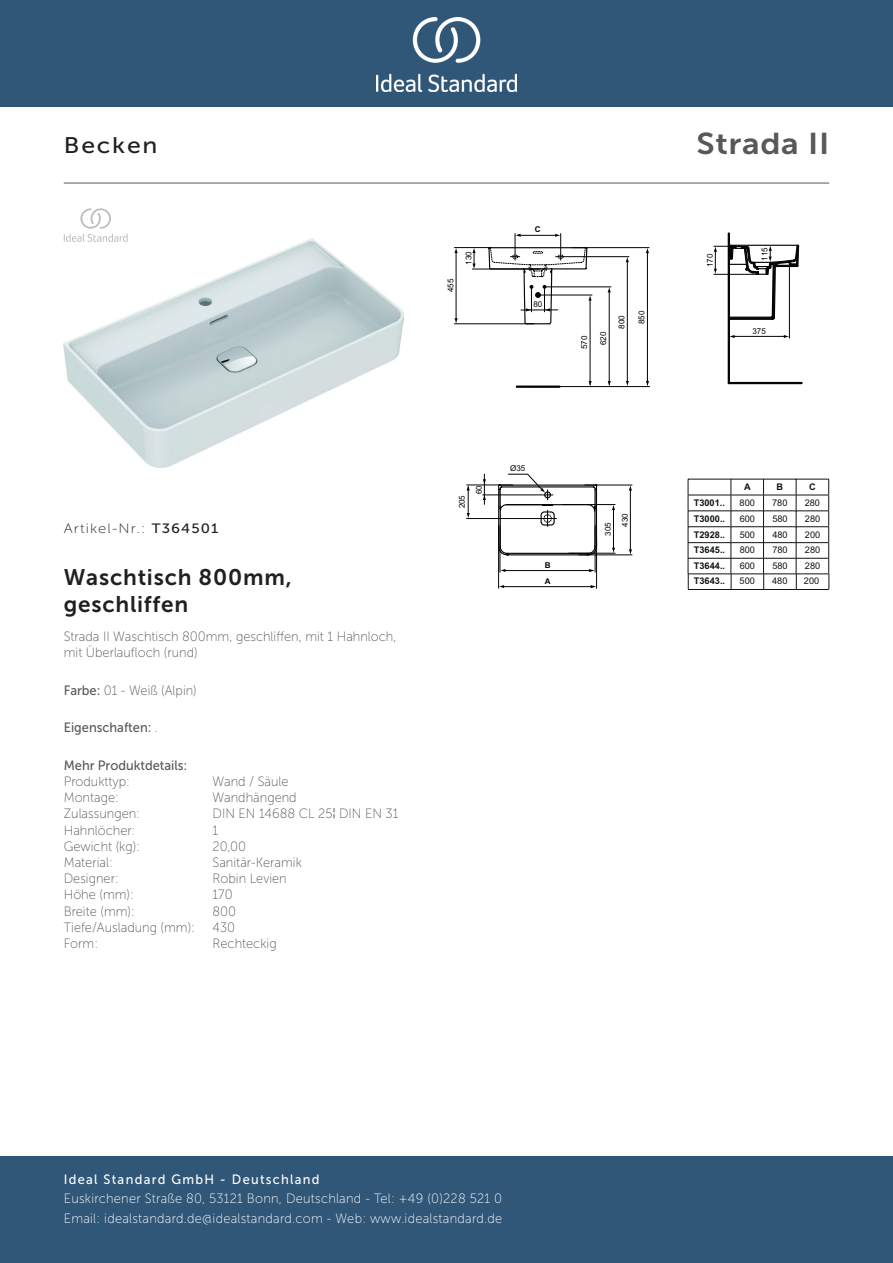
<style>
.page{position:relative;width:893px;height:1263px;background:#fff}
.page>*{position:absolute;margin:0;border:0;box-sizing:border-box;transform-origin:0 0}
._001_Produkttyp{font:30px "Museo Sans 700";letter-spacing:.02em;color:#57585a;scale:1.1 1}
.t1{font:22.5px/27px "Museo Sans 700";letter-spacing:.035em;color:#231f20}
.t2{font:22.5px "Museo Sans 500";letter-spacing:.075em;color:#231f20;scale:1.1 1}
.t3{font:13.5px/19.5px "Museo Sans 100";letter-spacing:.02em;color:#fff;scale:.95 1}
.Marketing_Descriptio{font:13.5px/16.2px "Museo Sans 100";color:#57585a;scale:.95 1}
.Features{font:13.5px "Museo Sans 500";color:#57585a;scale:.95 1}
.Accreditations{font:13.5px "Museo Sans 100";color:#57585a;scale:.95 1}
.t4{font:13.5px "Museo Sans 500";letter-spacing:.1em;color:#fff;scale:.95 1}
.Material{font:13.5px "Museo Sans 100";color:#57585a;scale:.95 1}
.Depth__mm{font:13.5px "Museo Sans 100";color:#57585a;scale:.95 1}
.Type{font:13.5px "Museo Sans 100";color:#57585a;scale:.95 1}
.Colour{font:13.5px "Museo Sans 100";color:#57585a;scale:.95 1}
.Designer{font:13.5px "Museo Sans 100";color:#57585a;scale:.95 1}
.t5{font:13.5px "Museo Sans 100";letter-spacing:.075em;color:#231f20;scale:1.1 1}
.Mounting{font:13.5px "Museo Sans 100";color:#57585a;scale:.95 1}
.Net_Weight__kg{font:13.5px "Museo Sans 100";color:#57585a;scale:.95 1}
.Shape{font:13.5px "Museo Sans 100";color:#57585a;scale:.95 1}
.Width__mm{font:13.5px "Museo Sans 100";color:#57585a;scale:.95 1}
.Tap_Holes{font:13.5px "Museo Sans 100";color:#57585a;scale:.95 1}
.Height__mm{font:13.5px "Museo Sans 100";color:#57585a;scale:.95 1}
.t6{font:9.15px "Arial";color:#101415}
.t7{font:700 9.15px/16px "Arial";color:#101415}
.t8{font:8.1px "Arial";color:#040503}
.t9{font:700 8.1px "Arial";color:#040503}
.s1{font-family:"Museo Sans 500"}
.s2{font-family:"Museo Sans 100"}
</style>
<div class="page">
<div style="left:0;top:1157px;width:893px;height:106px;background:#305678"></div>
<div style="left:0;top:0;width:893px;height:107px;background:#305678"></div>
<img style="left:376px;top:18px;width:141px;height:73px">
<hr style="left:64px;top:183px;width:765px;height:1px;background:#57585a">
<img style="left:64px;top:239px;width:340px;height:228px">
<hr style="left:796px;top:479px;width:33px;height:1px;background:#101415">
<hr style="left:796px;top:495px;width:33px;height:1px;background:#101415">
<hr style="left:796px;top:510px;width:33px;height:1px;background:#101415">
<hr style="left:796px;top:526px;width:33px;height:1px;background:#101415">
<hr style="left:796px;top:542px;width:33px;height:1px;background:#101415">
<hr style="left:796px;top:558px;width:33px;height:1px;background:#101415">
<hr style="left:796px;top:574px;width:33px;height:1px;background:#101415">
<svg style="left:828px;top:479px;width:2px;height:110px"></svg>
<hr style="left:688px;top:589px;width:43px;height:1px;background:#101415">
<hr style="left:731px;top:589px;width:33px;height:1px;background:#101415">
<hr style="left:764px;top:589px;width:32px;height:1px;background:#101415">
<hr style="left:796px;top:589px;width:33px;height:1px;background:#101415">
<hr style="left:729px;top:382px;width:73px;height:2px;background:#040503">
<hr style="left:728px;top:233px;width:2px;height:150px;background:#040503">
<svg style="left:454px;top:234px;width:346px;height:355px"></svg>
<svg style="left:64px;top:208px;width:64px;height:34px"></svg>
<p class="t2" style="left:64px;top:133px;width:87px">Becken</p>
<p class="_001_Produkttyp" style="left:696px;top:127px;width:122px">Strada II</p>
<p class="t5" style="left:64px;top:521px;width:142px">Artikel-Nr.: <span class="s1">T364501</span></p>
<p class="t1" style="left:64px;top:564px;width:229px">Waschtisch 800mm, geschliffen</p>
<p class="Marketing_Descriptio" style="left:64px;top:629px;width:352px">Strada II Waschtisch 800mm, geschliffen, mit 1 Hahnloch, mit Überlaufloch (rund)</p>
<p class="Colour" style="left:64px;top:683px;width:142px"><span class="s1">Farbe:</span> 01 - Weiß (Alpin)</p>
<p class="Features" style="left:64px;top:720px;width:101px">Eigenschaften: <span class="s2">.</span></p>
<p class="Features" style="left:64px;top:758px;width:132px">Mehr Produktdetails:</p>
<p class="Type" style="left:64px;top:774px;width:71px">Produkttyp:</p>
<p class="Type" style="left:213px;top:774px;width:82px">Wand / Säule</p>
<p class="Mounting" style="left:64px;top:790px;width:60px">Montage:</p>
<p class="Mounting" style="left:213px;top:790px;width:90px">Wandhängend</p>
<p class="Accreditations" style="left:64px;top:806px;width:82px">Zulassungen:</p>
<p class="Accreditations" style="left:213px;top:806px;width:197px">DIN EN 14688 CL 25¦DIN EN 31</p>
<p class="Tap_Holes" style="left:64px;top:823px;width:77px">Hahnlöcher:</p>
<p class="Tap_Holes" style="left:213px;top:823px;width:7px">1</p>
<p class="Net_Weight__kg" style="left:64px;top:839px;width:82px">Gewicht (kg):</p>
<p class="Net_Weight__kg" style="left:213px;top:839px;width:37px">20,00</p>
<p class="Material" style="left:64px;top:855px;width:53px">Material:</p>
<p class="Material" style="left:213px;top:855px;width:95px">Sanitär-Keramik</p>
<p class="Designer" style="left:64px;top:871px;width:59px">Designer:</p>
<p class="Designer" style="left:213px;top:871px;width:80px">Robin Levien</p>
<p class="Height__mm" style="left:64px;top:887px;width:75px">Höhe (mm):</p>
<p class="Height__mm" style="left:213px;top:887px;width:23px">170</p>
<p class="Width__mm" style="left:64px;top:904px;width:76px">Breite (mm):</p>
<p class="Width__mm" style="left:213px;top:904px;width:26px">800</p>
<p class="Depth__mm" style="left:64px;top:920px;width:140px">Tiefe/Ausladung (mm):</p>
<p class="Depth__mm" style="left:213px;top:920px;width:25px">430</p>
<p class="Shape" style="left:64px;top:936px;width:38px">Form:</p>
<p class="Shape" style="left:213px;top:936px;width:69px">Rechteckig</p>
<p class="t9" style="left:535px;top:224px;width:7px">C</p>
<p class="t8" style="left:463px;top:265px;width:15px;rotate:-90deg">130</p>
<p class="t8" style="left:704px;top:267px;width:15px;rotate:-90deg">170</p>
<p class="t8" style="left:759px;top:261px;width:15px;rotate:-90deg">115</p>
<p class="t8" style="left:445px;top:292px;width:15px;rotate:-90deg">455</p>
<p class="t8" style="left:533px;top:299px;width:10px">80</p>
<p class="t8" style="left:579px;top:349px;width:15px;rotate:-90deg">570</p>
<p class="t8" style="left:598px;top:345px;width:15px;rotate:-90deg">620</p>
<p class="t8" style="left:616px;top:329px;width:15px;rotate:-90deg">800</p>
<p class="t8" style="left:636px;top:324px;width:15px;rotate:-90deg">850</p>
<p class="t8" style="left:752px;top:326px;width:15px">375</p>
<p class="t8" style="left:510px;top:463px;width:17px">Ø35</p>
<p class="t8" style="left:457px;top:508px;width:15px;rotate:-90deg">205</p>
<p class="t8" style="left:474px;top:494px;width:10px;rotate:-90deg">60</p>
<p class="t9" style="left:545px;top:560px;width:7px">B</p>
<p class="t9" style="left:545px;top:576px;width:7px">A</p>
<p class="t8" style="left:603px;top:536px;width:15px;rotate:-90deg">305</p>
<p class="t8" style="left:620px;top:527px;width:15px;rotate:-90deg">430</p>
<p class="t7" style="left:744px;top:479px;width:8px">A</p>
<p class="t7" style="left:776px;top:479px;width:8px">B</p>
<p class="t7" style="left:809px;top:479px;width:8px">C</p>
<p class="t7" style="left:694px;top:495px;width:33px">T3001..<br>T3000..</p>
<p class="t7" style="left:694px;top:558px;width:33px">T3644..</p>
<p class="t6" style="left:739px;top:497px;width:17px">800</p>
<p class="t6" style="left:772px;top:497px;width:17px">780</p>
<p class="t6" style="left:805px;top:497px;width:17px">280</p>
<p class="t6" style="left:740px;top:513px;width:17px">600</p>
<p class="t6" style="left:740px;top:560px;width:17px">600</p>
<p class="t6" style="left:772px;top:513px;width:17px">580</p>
<p class="t6" style="left:772px;top:560px;width:17px">580</p>
<p class="t6" style="left:805px;top:513px;width:17px">280</p>
<p class="t6" style="left:805px;top:560px;width:17px">280</p>
<p class="t7" style="left:694px;top:527px;width:33px">T2928..</p>
<p class="t7" style="left:694px;top:573px;width:33px">T3643..</p>
<p class="t6" style="left:740px;top:529px;width:17px">500</p>
<p class="t6" style="left:739px;top:575px;width:17px">500</p>
<p class="t6" style="left:772px;top:529px;width:17px">480</p>
<p class="t6" style="left:772px;top:575px;width:17px">480</p>
<p class="t6" style="left:805px;top:529px;width:17px">200</p>
<p class="t6" style="left:804px;top:575px;width:17px">200</p>
<p class="t7" style="left:694px;top:542px;width:33px">T3645..</p>
<p class="t6" style="left:740px;top:544px;width:17px">800</p>
<p class="t6" style="left:772px;top:544px;width:17px">780</p>
<p class="t6" style="left:805px;top:544px;width:17px">280</p>
<p class="t4" style="left:64px;top:1172px;width:271px">Ideal Standard GmbH - Deutschland</p>
<p class="t3" style="left:64px;top:1189px;width:463px">Euskirchener Straße 80, 53121 Bonn, Deutschland - Tel: +49 (0)228 521 0<br>Email: idealstandard.de@idealstandard.com - Web: www.idealstandard.de</p>
</div>
